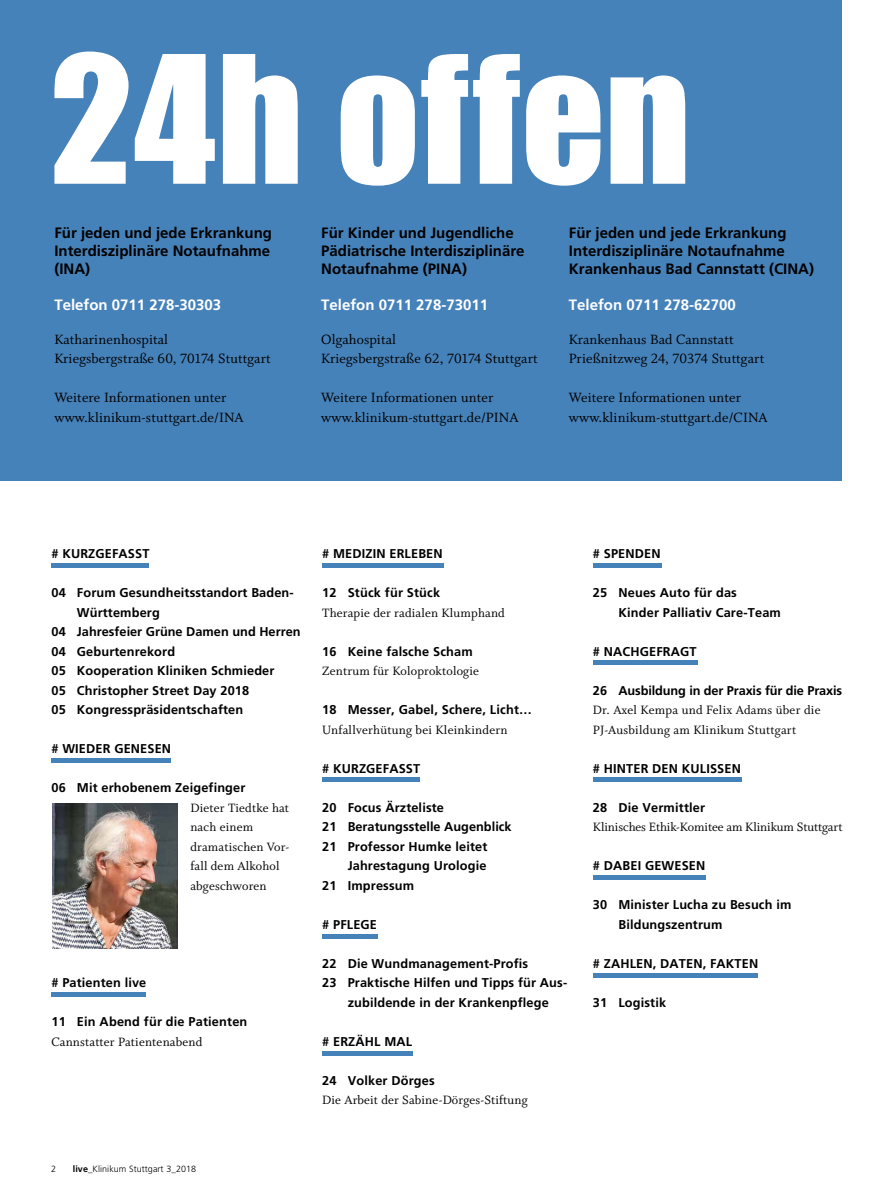
<style>
.page{position:relative;width:893px;height:1191px;background:#fff}
.page>*{position:absolute;margin:0;border:0;box-sizing:border-box;transform-origin:0 0}
.t1{font:164.1px "Impact";letter-spacing:.01em;color:#fff}
.t2{font:15px/19.5px "Whitman Roman LF";letter-spacing:.01em;color:#000}
.t3{font:700 15px/18px "Frutiger LT";color:#000}
.t4{font:700 15px "Frutiger LT";color:#fff}
.t5{font:13.5px/19.5px "Whitman Roman LF";letter-spacing:.015em;color:#000}
.t6{font:13.5px "Whitman Roman LF";letter-spacing:-.005em;color:#000}
.t7{font:700 12.75px/19.5px "Frutiger LT";letter-spacing:.01em;color:#000}
.t8{font:700 12.75px "Frutiger LT";letter-spacing:-.01em;color:#000}
.t9{font:300 9px "Frutiger LT";letter-spacing:.005em;color:#000}
.s1{font-weight:700}
</style>
<div class="page">
<div style="left:0;top:0;width:842px;height:480px;background:#4682ba"></div>
<hr style="left:51px;top:563px;width:98px;height:4px;background:#4682ba">
<hr style="left:51px;top:758px;width:120px;height:4px;background:#4682ba">
<hr style="left:51px;top:992px;width:95px;height:4px;background:#4682ba">
<hr style="left:322px;top:563px;width:121px;height:4px;background:#4682ba">
<hr style="left:322px;top:778px;width:98px;height:4px;background:#4682ba">
<hr style="left:322px;top:934px;width:55px;height:4px;background:#4682ba">
<hr style="left:322px;top:1051px;width:91px;height:4px;background:#4682ba">
<hr style="left:593px;top:563px;width:68px;height:4px;background:#4682ba">
<hr style="left:593px;top:661px;width:104px;height:4px;background:#4682ba">
<hr style="left:593px;top:778px;width:148px;height:4px;background:#4682ba">
<hr style="left:593px;top:875px;width:112px;height:4px;background:#4682ba">
<hr style="left:593px;top:973px;width:164px;height:4px;background:#4682ba">
<img style="left:52px;top:803px;width:126px;height:145px">
<h1 class="t1" style="left:50px;top:-8px;width:642px">24h offen</h1>
<p class="t3" style="left:54px;top:223px;width:219px;text-align:justify">Für jeden und jede Erkrankung Interdisziplinäre Notaufnahme (INA)</p>
<p class="t4" style="left:54px;top:295px;width:168px">Telefon 0711 278-30303</p>
<p class="t2" style="left:54px;top:329px;width:218px">Katharinenhospital<br>Kriegsbergstraße 60, 70174 Stuttgart</p>
<p class="t2" style="left:54px;top:388px;width:191px">Weitere Informationen unter www.klinikum-stuttgart.de/INA</p>
<p class="t3" style="left:321px;top:223px;width:205px">Für Kinder und Jugendliche<br>Pädiatrische Interdisziplinäre<br>Notaufnahme (PINA)</p>
<p class="t4" style="left:321px;top:295px;width:168px">Telefon 0711 278-73011</p>
<p class="t2" style="left:321px;top:329px;width:218px">Olgahospital<br>Kriegsbergstraße 62, 70174 Stuttgart</p>
<p class="t2" style="left:321px;top:388px;width:199px">Weitere Informationen unter www.klinikum-stuttgart.de/PINA</p>
<p class="t3" style="left:569px;top:223px;width:247px">Für jeden und jede Erkrankung<br>Interdisziplinäre Notaufnahme<br>Krankenhaus Bad Cannstatt (CINA)</p>
<p class="t4" style="left:569px;top:295px;width:168px">Telefon 0711 278-62700</p>
<p class="t2" style="left:569px;top:329px;width:197px">Krankenhaus Bad Cannstatt<br>Prießnitzweg 24, 70374 Stuttgart</p>
<p class="t2" style="left:569px;top:388px;width:200px">Weitere Informationen unter www.klinikum-stuttgart.de/CINA</p>
<p class="t7" style="left:51px;top:544px;width:100px"># KURZGEFASST</p>
<p class="t7" style="left:51px;top:583px;width:244px">04 Forum Gesundheitsstandort Baden-</p>
<p class="t7" style="left:77px;top:602px;width:84px">Württemberg</p>
<p class="t7" style="left:51px;top:622px;width:251px">04 Jahresfeier Grüne Damen und Herren</p>
<p class="t7" style="left:51px;top:641px;width:125px">04 Geburtenrekord</p>
<p class="t7" style="left:51px;top:661px;width:225px">05 Kooperation Kliniken Schmieder</p>
<p class="t7" style="left:51px;top:680px;width:199px">05 Christopher Street Day 2018</p>
<p class="t7" style="left:51px;top:700px;width:193px">05 Kongresspräsidentschaften</p>
<p class="t7" style="left:51px;top:739px;width:121px"># WIEDER GENESEN</p>
<p class="t7" style="left:51px;top:778px;width:195px">06 Mit erhobenem Zeigefinger</p>
<p class="t5" style="left:190px;top:798px;width:100px">Dieter Tiedtke hat nach einem dramatischen Vor&shy;fall dem Alkohol abgeschworen</p>
<p class="t7" style="left:51px;top:973px;width:96px"># Patienten live</p>
<p class="t7" style="left:51px;top:1012px;width:197px">11 Ein Abend für die Patienten</p>
<p class="t5" style="left:51px;top:1032px;width:152px">Cannstatter Patientenabend</p>
<p class="t7" style="left:322px;top:544px;width:122px"># MEDIZIN ERLEBEN</p>
<p class="t7" style="left:322px;top:583px;width:119px">12 Stück für Stück</p>
<p class="t5" style="left:322px;top:603px;width:184px">Therapie der radialen Klumphand</p>
<p class="t7" style="left:322px;top:641px;width:152px">16 Keine falsche Scham</p>
<p class="t5" style="left:322px;top:661px;width:158px">Zentrum für Koloproktologie</p>
<p class="t7" style="left:322px;top:700px;width:211px">18 Messer, Gabel, Schere, Licht…</p>
<p class="t5" style="left:322px;top:720px;width:187px">Unfallverhütung bei Kleinkindern</p>
<p class="t7" style="left:322px;top:758px;width:100px"># KURZGEFASST</p>
<p class="t7" style="left:322px;top:797px;width:123px">20 Focus Ärzteliste</p>
<p class="t7" style="left:322px;top:817px;width:191px">21 Beratungsstelle Augenblick</p>
<p class="t7" style="left:322px;top:836px;width:167px">21 Professor Humke leitet</p>
<p class="t7" style="left:348px;top:856px;width:140px">Jahrestagung Urologie</p>
<p class="t7" style="left:322px;top:875px;width:94px">21 Impressum</p>
<p class="t7" style="left:322px;top:914px;width:56px"># PFLEGE</p>
<p class="t7" style="left:322px;top:953px;width:207px">22 Die Wundmanagement-Profis</p>
<p class="t7" style="left:322px;top:973px;width:247px">23 Praktische Hilfen und Tipps für Aus-</p>
<p class="t7" style="left:348px;top:992px;width:203px">zubildende in der Krankenpflege</p>
<p class="t7" style="left:322px;top:1031px;width:92px"># ERZÄHL MAL</p>
<p class="t7" style="left:322px;top:1070px;width:114px">24 Volker Dörges</p>
<p class="t5" style="left:322px;top:1090px;width:207px">Die Arbeit der Sabine-Dörges-Stiftung</p>
<p class="t9" style="left:51px;top:1164px;width:7px">2</p>
<p class="t9" style="left:73px;top:1164px;width:125px"><span class="s1">live_</span>Klinikum Stuttgart 3_2018</p>
<p class="t7" style="left:593px;top:544px;width:69px"># SPENDEN</p>
<p class="t7" style="left:618px;top:583px;width:164px;text-indent:-26px">25 Neues Auto für das<br>Kinder Palliativ Care-Team</p>
<p class="t7" style="left:593px;top:641px;width:105px"># NACHGEFRAGT</p>
<p class="t8" style="left:593px;top:683px;width:251px">26 Ausbildung in der Praxis für die Praxis</p>
<p class="t5" style="left:593px;top:700px;width:229px">Dr. Axel Kempa und Felix Adams über die<br>PJ-Ausbildung am Klinikum Stuttgart</p>
<p class="t7" style="left:593px;top:758px;width:150px"># HINTER DEN KULISSEN</p>
<p class="t7" style="left:593px;top:797px;width:114px">28 Die Vermittler</p>
<p class="t6" style="left:593px;top:819px;width:251px">Klinisches Ethik-Komitee am Klinikum Stuttgart</p>
<p class="t7" style="left:593px;top:856px;width:114px"># DABEI GEWESEN</p>
<p class="t7" style="left:618px;top:895px;width:174px;text-indent:-26px">30 Minister Lucha zu Besuch im<br>Bildungszentrum</p>
<p class="t7" style="left:593px;top:953px;width:167px"># ZAHLEN, DATEN, FAKTEN</p>
<p class="t7" style="left:593px;top:992px;width:75px">31 Logistik</p>
</div>
